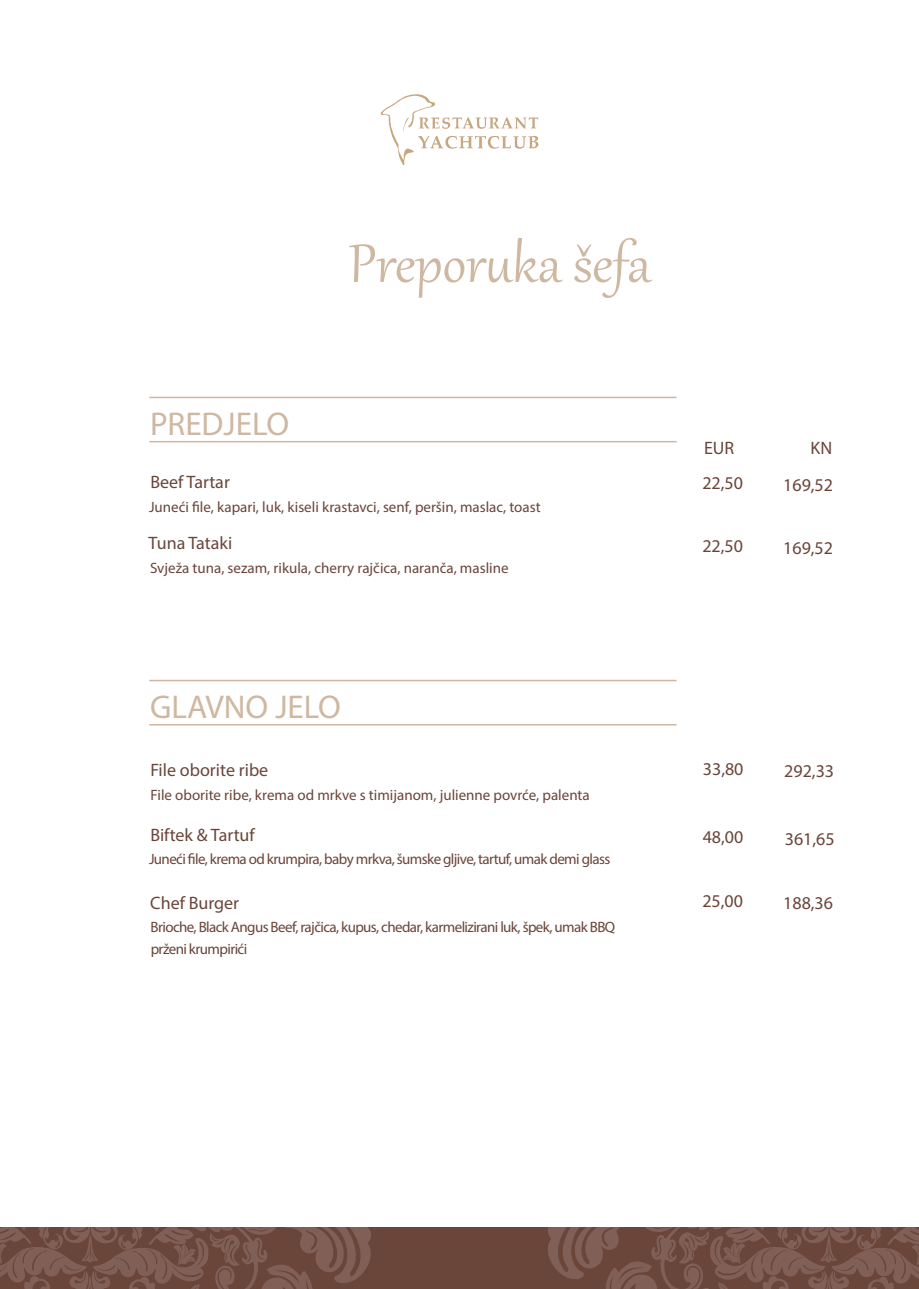
<style>
.page{position:relative;width:919px;height:1289px;background:#fff}
.page>*{position:absolute;margin:0;border:0;box-sizing:border-box;transform-origin:0 0}
.NEWS_GOTHIC_STD{font:66px "Gabriola";color:#cfb8a2}
.NEWS_GOTHIC_STD-2{font:33px "Myriad Pro";color:#cfb8a2}
.NEWS_GOTHIC_STD-3{font:18px "Myriad Pro";color:#6a4539}
.NEWS_GOTHIC_STD-4{font:15px "Myriad Pro";letter-spacing:-.01em;color:#6a4539}
.NEWS_GOTHIC_STD-5{font:15px "Myriad Pro";letter-spacing:-.04em;color:#6a4539}
</style>
<div class="page">
<div style="left:0;top:1226px;width:918px;height:62px;background:#6a4539"></div>
<svg style="left:0;top:1226px;width:380px;height:62px"></svg>
<svg style="left:539px;top:1226px;width:379px;height:62px"></svg>
<hr style="left:149px;top:441px;width:527px;height:1px;background:#cfb8a2">
<hr style="left:149px;top:724px;width:527px;height:1px;background:#cfb8a2">
<hr style="left:149px;top:397px;width:527px;height:1px;background:#cfb8a2">
<hr style="left:149px;top:679px;width:527px;height:2px;background:#cfb8a2">
<svg style="left:380px;top:94px;width:158px;height:71px"></svg>
<p class="NEWS_GOTHIC_STD-2" style="left:150px;top:403px;width:140px">PREDJELO</p>
<p class="NEWS_GOTHIC_STD" style="left:349px;top:220px;width:304px">Preporuka šefa</p>
<p class="NEWS_GOTHIC_STD-3" style="left:150px;top:471px;width:81px">Beef Tartar</p>
<p class="NEWS_GOTHIC_STD-4" style="left:149px;top:498px;width:393px">Juneći file, kapari, luk, kiseli krastavci, senf, peršin, maslac, toast</p>
<p class="NEWS_GOTHIC_STD-3" style="left:149px;top:532px;width:85px">Tuna Tataki</p>
<p class="NEWS_GOTHIC_STD-4" style="left:150px;top:559px;width:360px">Svježa tuna, sezam, rikula, cherry rajčica, naranča, masline</p>
<p class="NEWS_GOTHIC_STD-2" style="left:150px;top:686px;width:192px">GLAVNO JELO</p>
<p class="NEWS_GOTHIC_STD-3" style="left:150px;top:759px;width:119px">File oborite ribe</p>
<p class="NEWS_GOTHIC_STD-4" style="left:150px;top:786px;width:440px">File oborite ribe, krema od mrkve s timijanom, julienne povrće, palenta</p>
<p class="NEWS_GOTHIC_STD-3" style="left:150px;top:824px;width:106px">Biftek &amp; Tartuf</p>
<p class="NEWS_GOTHIC_STD-5" style="left:149px;top:849px;width:463px">Juneći file, krema od krumpira, baby mrkva, šumske gljive, tartuf, umak demi glass</p>
<p class="NEWS_GOTHIC_STD-3" style="left:150px;top:892px;width:90px">Chef Burger</p>
<p class="NEWS_GOTHIC_STD-5" style="left:150px;top:917px;width:466px">Brioche, Black Angus Beef, rajčica, kupus, chedar, karmelizirani luk, špek, umak BBQ</p>
<p class="NEWS_GOTHIC_STD-5" style="left:151px;top:940px;width:98px">prženi krumpirići</p>
<p class="NEWS_GOTHIC_STD-3" style="left:704px;top:437px;width:32px">EUR</p>
<p class="NEWS_GOTHIC_STD-3" style="left:810px;top:437px;width:23px">KN</p>
<p class="NEWS_GOTHIC_STD-3" style="left:702px;top:472px;width:42px">22,50</p>
<p class="NEWS_GOTHIC_STD-3" style="left:702px;top:534px;width:42px">22,50</p>
<p class="NEWS_GOTHIC_STD-3" style="left:783px;top:474px;width:51px">169,52</p>
<p class="NEWS_GOTHIC_STD-3" style="left:783px;top:536px;width:51px">169,52</p>
<p class="NEWS_GOTHIC_STD-3" style="left:702px;top:757px;width:42px">33,80</p>
<p class="NEWS_GOTHIC_STD-3" style="left:784px;top:759px;width:51px">292,33</p>
<p class="NEWS_GOTHIC_STD-3" style="left:702px;top:826px;width:42px">48,00</p>
<p class="NEWS_GOTHIC_STD-3" style="left:784px;top:828px;width:51px">361,65</p>
<p class="NEWS_GOTHIC_STD-3" style="left:702px;top:890px;width:42px">25,00</p>
<p class="NEWS_GOTHIC_STD-3" style="left:783px;top:892px;width:51px">188,36</p>
</div>
